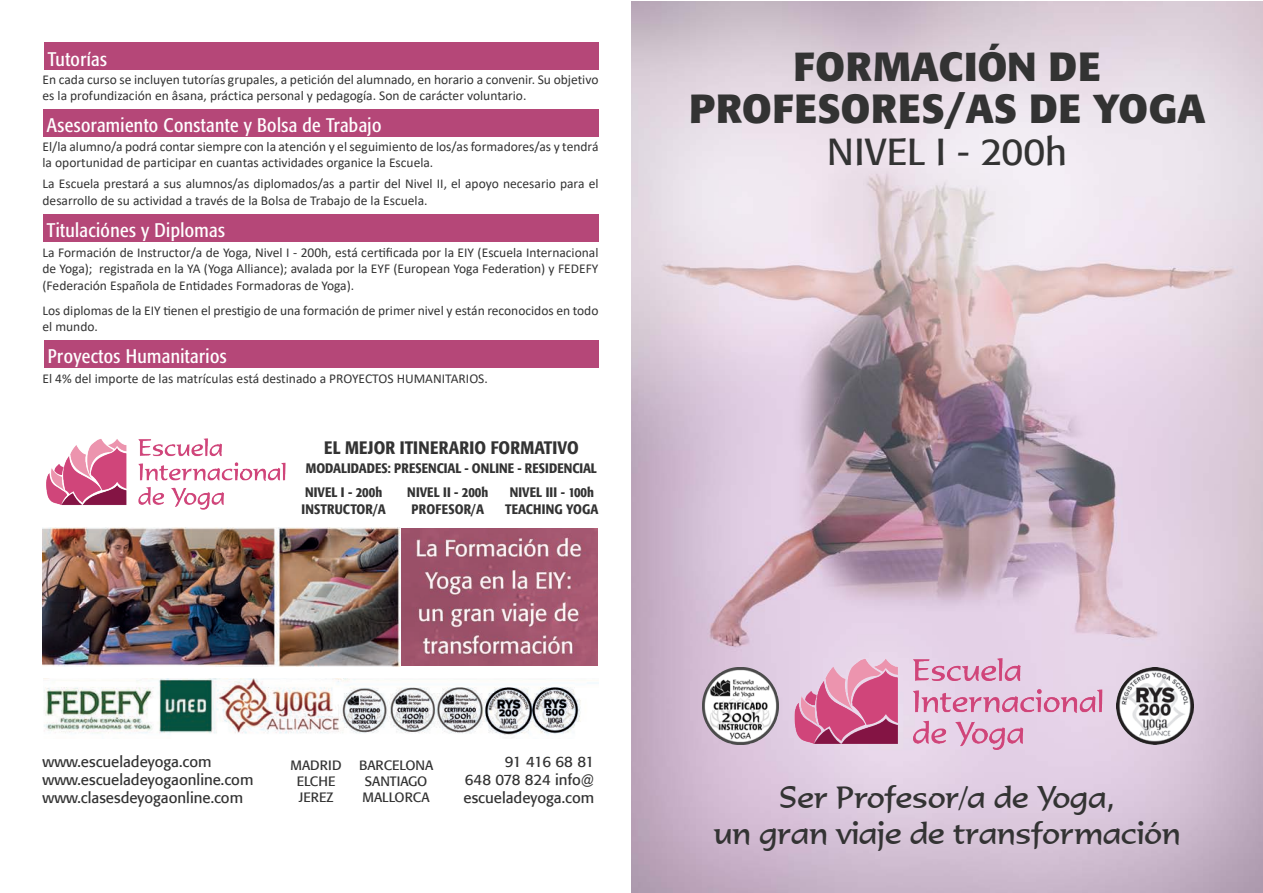
<style>
.page{position:relative;width:1263px;height:893px;background:#fff}
.page>*{position:absolute;margin:0;border:0;box-sizing:border-box;transform-origin:0 0}
.t1{font:700 40.5px "Formata";letter-spacing:.02em;color:#333}
.t2{font:37.5px "Formata";color:#333}
.t3{font:30px "Formal 436 BT";color:#333}
.Encabezado_seccion{font:condensed 19.5px "Formata";letter-spacing:.02em;color:#fff}
.t4{font:500 condensed 18px "Formata";letter-spacing:.01em;color:#333}
.t5{font:15px/18px "Formata";color:#333}
.t6{font:500 condensed 13.65px "Formata";letter-spacing:.005em;color:#333}
.PARRAFO_FORMACION{font:13.5px/16.5px "Calibri";color:#333}
.t7{font:13.5px/16.2px "Formata";color:#333;text-align:center}
</style>
<div class="page">
<img style="left:631px;top:1px;width:632px;height:892px">
<img style="left:784px;top:651px;width:327px;height:107px">
<img style="left:46px;top:438px;width:240px;height:72px">
<img style="left:702px;top:668px;width:77px;height:76px">
<div style="left:43px;top:109px;width:555px;height:28px;background:#b54778"></div>
<div style="left:43px;top:214px;width:555px;height:28px;background:#b54778"></div>
<div style="left:44px;top:340px;width:554px;height:27px;background:#b54778"></div>
<div style="left:44px;top:42px;width:554px;height:28px;background:#b54778"></div>
<img style="left:42px;top:527px;width:556px;height:139px">
<img style="left:44px;top:678px;width:554px;height:60px">
<img style="left:1116px;top:668px;width:77px;height:76px">
<p class="Encabezado_seccion" style="left:48px;top:47px;width:61px">Tutorías</p>
<p class="PARRAFO_FORMACION" style="left:43px;top:71px;width:557px">En cada curso se incluyen tutorías grupales, a petición del alumnado, en horario a convenir. Su objetivo es la profundización en âsana, práctica personal y pedagogía. Son de carácter voluntario.</p>
<p class="Encabezado_seccion" style="left:47px;top:114px;width:336px">Asesoramiento Constante y Bolsa de Trabajo</p>
<p class="PARRAFO_FORMACION" style="left:43px;top:138px;width:557px">El/la alumno/a podrá contar siempre con la atención y el seguimiento de los/as formadores/as y tendrá la oportunidad de participar en cuantas actividades organice la Escuela.</p>
<p class="PARRAFO_FORMACION" style="left:43px;top:175px;width:557px">La Escuela prestará a sus alumnos/as diplomados/as a partir del Nivel II, el apoyo necesario para el desarrollo de su actividad a través de la Bolsa de Trabajo de la Escuela.</p>
<p class="Encabezado_seccion" style="left:47px;top:219px;width:180px">Titulaciónes y Diplomas</p>
<p class="PARRAFO_FORMACION" style="left:43px;top:244px;width:557px;text-align:justify">La Formación de Instructor/a de Yoga, Nivel I - 200h, está certificada por la EIY (Escuela Internacional de Yoga); registrada en la YA (Yoga Alliance); avalada por la EYF (European Yoga Federation) y FEDEFY (Federación Española de Entidades Formadoras de Yoga).</p>
<p class="PARRAFO_FORMACION" style="left:43px;top:302px;width:557px">Los diplomas de la EIY tienen el prestigio de una formación de primer nivel y están reconocidos en todo el mundo.</p>
<p class="Encabezado_seccion" style="left:48px;top:345px;width:180px">Proyectos Humanitarios</p>
<p class="PARRAFO_FORMACION" style="left:43px;top:370px;width:447px">El 4% del importe de las matrículas está destinado a PROYECTOS HUMANITARIOS.</p>
<p class="t4" style="left:324px;top:436px;width:256px">EL MEJOR ITINERARIO FORMATIVO</p>
<p class="t6" style="left:306px;top:460px;width:292px">MODALIDADES: PRESENCIAL - ONLINE - RESIDENCIAL</p>
<p class="t6" style="left:305px;top:484px;width:79px">NIVEL I - 200h</p>
<p class="t6" style="left:301px;top:501px;width:86px">INSTRUCTOR/A</p>
<p class="t6" style="left:407px;top:484px;width:83px">NIVEL II - 200h</p>
<p class="t6" style="left:411px;top:501px;width:74px">PROFESOR/A</p>
<p class="t6" style="left:510px;top:484px;width:86px">NIVEL III - 100h</p>
<p class="t6" style="left:505px;top:501px;width:95px">TEACHING YOGA</p>
<p class="t1" style="left:794px;top:41px;width:309px">FORMACIÓN DE</p>
<p class="t1" style="left:689px;top:83px;width:518px">PROFESORES/AS DE YOGA</p>
<p class="t2" style="left:827px;top:129px;width:241px">NIVEL I - 200h</p>
<p class="t5" style="left:43px;top:753px;width:171px">www.escueladeyoga.com</p>
<p class="t5" style="left:43px;top:771px;width:212px">www.escueladeyogaonline.com</p>
<p class="t5" style="left:43px;top:789px;width:202px">www.clasesdeyogaonline.com</p>
<p class="t7" style="left:290px;top:757px;width:53px">MADRID<br>ELCHE<br>JEREZ</p>
<p class="t7" style="left:359px;top:757px;width:76px">BARCELONA</p>
<p class="t7" style="left:363px;top:773px;width:69px;text-align:left">SANTIAGO<br>MALLORCA</p>
<p class="t5" style="left:505px;top:753px;width:91px">91 416 68 81</p>
<p class="t5" style="left:464px;top:771px;width:132px">648 078 824 info@ escueladeyoga.com</p>
<p class="t3" style="left:779px;top:779px;width:337px">Ser Profesor/a de Yoga,</p>
<p class="t3" style="left:714px;top:815px;width:468px">un gran viaje de transformación</p>
</div>
